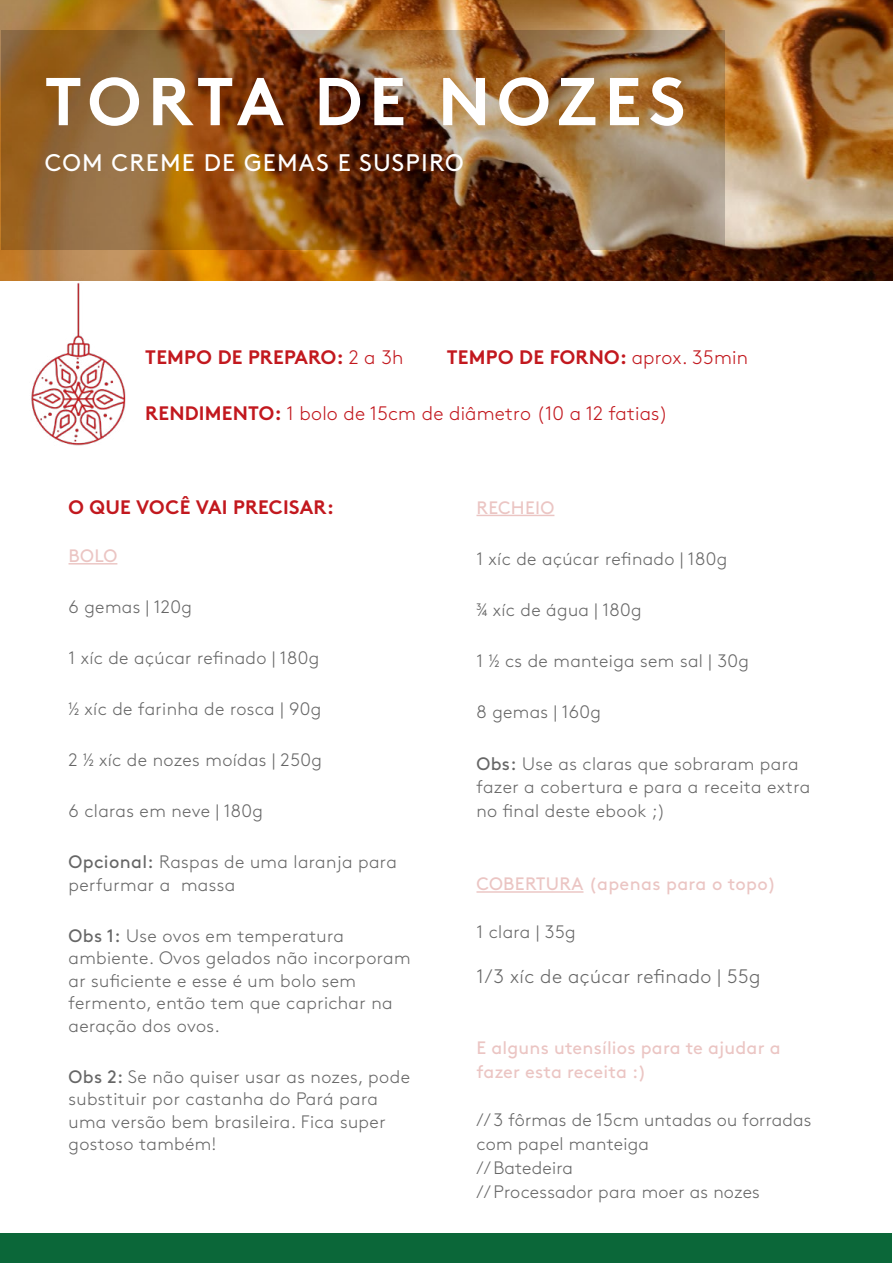
<style>
.page{position:relative;width:893px;height:1263px;background:#fff}
.page>*{position:absolute;margin:0;border:0;box-sizing:border-box;transform-origin:0 0}
.t1{font:700 67.5px "Brown";letter-spacing:.1em;color:#fff}
.t2{font:24px "Brown";letter-spacing:.05em;color:#fff}
.t3{font:700 19.5px "Brown";letter-spacing:.01em;color:#c2181e}
.t4{font:300 19.5px "Brown";letter-spacing:.01em;color:#c2181e}
.t5{font:300 19.5px "Brown";letter-spacing:.02em;color:#666}
.t6{font:300 18px/22.5px "Brown";letter-spacing:.02em;color:#666}
.t7{font:18px/24px "Brown";letter-spacing:.01em;color:#ebc5c3}
.s1{font-weight:300}
.s2{font-weight:700}
.s3{font-weight:400}
</style>
<div class="page">
<img style="left:0;top:0;width:893px;height:281px">
<div style="left:1px;top:1233px;width:891px;height:29px;background:#0b6739"></div>
<hr style="left:69px;top:563px;width:48px;height:1px;background:#ebc5c3">
<hr style="left:476px;top:515px;width:78px;height:1px;background:#ebc5c3">
<hr style="left:476px;top:891px;width:107px;height:2px;background:#ebc5c3">
<img style="left:1px;top:30px;width:724px;height:220px">
<img style="left:6px;top:266px;width:137px;height:180px">
<h1 class="t1" style="left:45px;top:47px;width:642px">TORTA DE NOZES</h1>
<h2 class="t2" style="left:45px;top:144px;width:420px">COM CREME DE GEMAS E SUSPIRO</h2>
<p class="t3" style="left:145px;top:342px;width:260px">TEMPO DE PREPARO: <span class="s1">2 a 3h</span></p>
<p class="t3" style="left:447px;top:342px;width:302px">TEMPO DE FORNO: <span class="s1">aprox. 35min</span></p>
<p class="t4" style="left:145px;top:399px;width:524px"><span class="s2">RENDIMENTO:</span> 1 bolo de 15cm de diâmetro (10 a 12 fatias)</p>
<p class="t3" style="left:69px;top:491px;width:267px">O QUE VOCÊ VAI PRECISAR:</p>
<p class="t7" style="left:69px;top:542px;width:50px">BOLO</p>
<p class="t6" style="left:69px;top:594px;width:125px">6 gemas | 120g</p>
<p class="t6" style="left:69px;top:645px;width:252px">1 xíc de açúcar refinado | 180g</p>
<p class="t6" style="left:69px;top:696px;width:254px">½ xíc de farinha de rosca | 90g</p>
<p class="t6" style="left:69px;top:747px;width:255px">2 ½ xíc de nozes moídas | 250g</p>
<p class="t6" style="left:69px;top:798px;width:196px">6 claras em neve | 180g</p>
<p class="t6" style="left:69px;top:849px;width:330px"><span class="s3">Opcional:</span> Raspas de uma laranja para perfurmar a massa</p>
<p class="t6" style="left:69px;top:923px;width:343px"><span class="s3">Obs 1:</span> Use ovos em temperatura ambiente. Ovos gelados não incorporam ar suficiente e esse é um bolo sem fermento, então tem que caprichar na aeração dos ovos.</p>
<p class="t6" style="left:69px;top:1064px;width:343px"><span class="s3">Obs 2:</span> Se não quiser usar as nozes, pode substituir por castanha do Pará para uma versão bem brasileira. Fica super gostoso também!</p>
<p class="t7" style="left:476px;top:494px;width:79px">RECHEIO</p>
<p class="t6" style="left:476px;top:546px;width:252px">1 xíc de açúcar refinado | 180g</p>
<p class="t6" style="left:476px;top:597px;width:167px">¾ xíc de água | 180g</p>
<p class="t6" style="left:476px;top:648px;width:274px">1 ½ cs de manteiga sem sal | 30g</p>
<p class="t6" style="left:476px;top:699px;width:126px">8 gemas | 160g</p>
<p class="t6" style="left:476px;top:751px;width:335px;line-height:23.2px"><span class="s3">Obs:</span> Use as claras que sobraram para fazer a cobertura e para a receita extra no final deste ebook ;)</p>
<p class="t7" style="left:476px;top:870px;width:301px">COBERTURA (apenas para o topo)</p>
<p class="t6" style="left:476px;top:919px;width:101px">1 clara | 35g</p>
<p class="t5" style="left:476px;top:962px;width:285px">1/3 xíc de açúcar refinado | 55g</p>
<p class="t7" style="left:476px;top:1034px;width:306px">E alguns utensílios para te ajudar a fazer esta receita :)</p>
<p class="t6" style="left:476px;top:1106px;width:337px;line-height:24px">// 3 fôrmas de 15cm untadas ou forradas com papel manteiga<br>// Batedeira<br>// Processador para moer as nozes</p>
</div>
